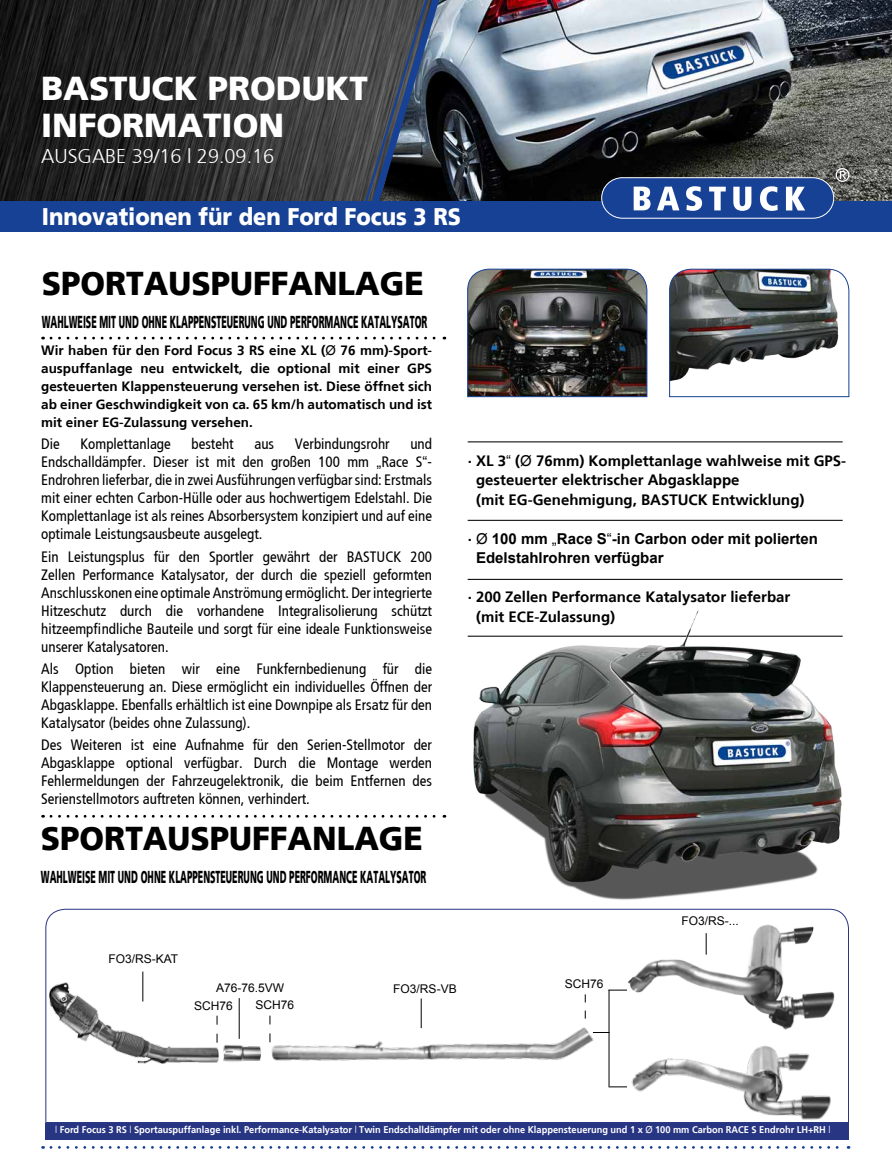
<style>
.page{position:relative;width:892px;height:1170px;background:#fff}
.page>*{position:absolute;margin:0;border:0;box-sizing:border-box;transform-origin:0 0}
.t1{font:900 33.15px/36.5px "Frutiger";color:#fff}
.t2{font:900 33px "Frutiger";color:#000;scale:.96 1}
.t3{font:900 24px "Frutiger";color:#fff;scale:.9 1}
.t4{font:300 19.8px "Frutiger";color:#fff}
.t5{font:900 17.25px "Frutiger";color:#000;scale:.51 1}
.t6{font:condensed 15px/18px "Frutiger";color:#000;text-align:justify}
.t7{font:700 15px/19.5px "Frutiger";color:#000}
.t8{font:700 15px/19.5px "Arial";color:#000}
.t9{font:700 13.5px/18px "Frutiger";color:#000;text-align:justify}
.t10{font:12px/18px "Arial";color:#000}
.t11{font:700 9.75px "Frutiger";color:#fff;scale:.95 1}
.s1{font-family:"Arial";font-weight:400}
.s2{font-family:"Arial";font-stretch:normal}
.s3{font-weight:400}
.s4{font-weight:300}
</style>
<div class="page">
<img style="left:0;top:0;width:358px;height:201px">
<img style="left:488px;top:0;width:404px;height:201px">
<svg style="left:358px;top:0;width:130px;height:201px;background:#48505b"></svg>
<div style="left:0;top:201px;width:892px;height:30px;background:#164194"></div>
<svg style="left:600px;top:168px;width:249px;height:51px"></svg>
<svg style="left:51px;top:1146px;width:798px;height:2px"></svg>
<svg style="left:45px;top:908px;width:804px;height:215px"></svg>
<svg style="left:51px;top:815px;width:394px;height:2px"></svg>
<hr style="left:467px;top:441px;width:375px;height:1px;background:#000">
<hr style="left:467px;top:520px;width:375px;height:1px;background:#000">
<hr style="left:467px;top:579px;width:375px;height:1px;background:#000">
<hr style="left:467px;top:636px;width:375px;height:1px;background:#000">
<img style="left:467px;top:269px;width:180px;height:128px">
<svg style="left:669px;top:269px;width:180px;height:128px"></svg>
<div style="left:45px;top:1123px;width:803px;height:16px;background:#283583"></div>
<svg style="left:51px;top:337px;width:394px;height:2px"></svg>
<hr style="left:421px;top:998px;width:1px;height:30px;background:#000">
<img style="left:264px;top:1016px;width:334px;height:74px">
<img style="left:627px;top:909px;width:209px;height:129px">
<svg style="left:705px;top:933px;width:1px;height:21px"></svg>
<svg style="left:269px;top:1015px;width:1px;height:27px"></svg>
<svg style="left:584px;top:994px;width:1px;height:24px"></svg>
<img style="left:45px;top:978px;width:175px;height:90px">
<hr style="left:142px;top:971px;width:1px;height:30px;background:#000">
<img style="left:221px;top:1042px;width:42px;height:23px">
<hr style="left:239px;top:998px;width:1px;height:41px;background:#000">
<svg style="left:216px;top:1015px;width:1px;height:27px"></svg>
<img style="left:470px;top:610px;width:373px;height:290px">
<img style="left:629px;top:1037px;width:207px;height:86px">
<hr style="left:608px;top:989px;width:1px;height:97px;background:#000">
<svg style="left:608px;top:989px;width:19px;height:1px"></svg>
<svg style="left:608px;top:1086px;width:19px;height:1px"></svg>
<svg style="left:593px;top:1032px;width:15px;height:1px"></svg>
<h1 class="t1" style="left:41px;top:70px;width:328px">BASTUCK PRODUKT<br>INFORMATION</h1>
<h3 class="t4" style="left:41px;top:145px;width:235px">AUSGABE 39/16 | 29.09.16</h3>
<h3 class="t3" style="left:42px;top:202px;width:467px">Innovationen für den Ford Focus 3 RS</h3>
<h2 class="t2" style="left:42px;top:263px;width:399px">SPORTAUSPUFFANLAGE</h2>
<p class="t5" style="left:42px;top:311px;width:757px">WAHLWEISE MIT UND OHNE KLAPPENSTEUERUNG UND PERFORMANCE KATALYSATOR</p>
<p class="t9" style="left:41px;top:341px;width:392px">Wir haben für den Ford Focus 3 RS eine XL (<span class="s1">Ø</span> 76 mm)-Sport&shy;auspuffanlage neu entwickelt, die optional mit einer GPS gesteuerten Klappensteuerung versehen ist. Diese öffnet sich ab einer Geschwindigkeit von ca. 65 km/h automatisch und ist mit einer EG-Zulassung versehen.</p>
<p class="t6" style="left:41px;top:435px;width:20px">Die</p>
<p class="t6" style="left:80px;top:435px;width:92px">Komplettanlage</p>
<p class="t6" style="left:191px;top:435px;width:44px">besteht</p>
<p class="t6" style="left:254px;top:435px;width:21px">aus</p>
<p class="t6" style="left:295px;top:435px;width:96px">Verbindungsrohr</p>
<p class="t6" style="left:41px;top:435px;width:392px;text-indent:369px">und Endschalldämpfer. Dieser ist mit den großen 100 mm <span class="s2">„</span>Race S<span class="s2">“</span>- Endrohren lieferbar, die in zwei Ausführungen verfügbar sind: Erstmals mit einer echten Carbon-Hülle oder aus hochwertigem Edelstahl. Die Komplettanlage ist als reines Absorbersystem konzipiert und auf eine optimale Leistungsausbeute ausgelegt.</p>
<p class="t6" style="left:41px;top:547px;width:392px">Ein Leistungsplus für den Sportler gewährt der BASTUCK 200<br>Zellen Performance Katalysator, der durch die speziell geformten Anschlusskonen eine optimale Anströmung ermöglicht. Der integrierte Hitzeschutz durch die vorhandene Integralisolierung schützt hitzeempfindliche Bauteile und sorgt für eine ideale Funktionsweise unserer Katalysatoren.</p>
<p class="t6" style="left:41px;top:660px;width:392px">Als Option bieten wir eine Funkfernbedienung für die Klappensteuerung an. Diese ermöglicht ein individuelles Öffnen der Abgasklappe. Ebenfalls erhältlich ist eine Downpipe als Ersatz für den Katalysator (beides ohne Zulassung).</p>
<p class="t6" style="left:41px;top:736px;width:392px">Des Weiteren ist eine Aufnahme für den Serien-Stellmotor der Abgasklappe optional verfügbar. Durch die Montage werden Fehlermeldungen der Fahrzeugelektronik, die beim Entfernen des Serienstellmotors auftreten können, verhindert.</p>
<h2 class="t2" style="left:41px;top:819px;width:399px">SPORTAUSPUFFANLAGE</h2>
<p class="t5" style="left:41px;top:867px;width:757px">WAHLWEISE MIT UND OHNE KLAPPENSTEUERUNG UND PERFORMANCE KATALYSATOR</p>
<p class="t10" style="left:108px;top:950px;width:71px">FO3/RS-KAT</p>
<p class="t7" style="left:476px;top:451px;width:372px;text-indent:-8px">. XL 3<span class="s1">“</span> (<span class="s1">Ø</span> 76mm) Komplettanlage wahlweise mit GPS&shy;gesteuerter elektrischer Abgasklappe<br>(mit EG-Genehmigung, BASTUCK Entwicklung)</p>
<p class="t8" style="left:476px;top:529px;width:343px;text-indent:-8px"><sup>.</sup> <span class="s3">Ø</span> 100 mm <span class="s3">„</span>Race S<span class="s3">“</span>-in Carbon oder mit polierten<br>Edelstahlrohren verfügbar</p>
<p class="t7" style="left:476px;top:587px;width:316px;text-indent:-8px">. 200 Zellen Performance Katalysator lieferbar (mit ECE-Zulassung)</p>
<p class="t10" style="left:681px;top:912px;width:59px">FO3/RS-...</p>
<p class="t10" style="left:194px;top:979px;width:91px;text-indent:22px">A76-76.5VW<br>SCH76</p>
<p class="t10" style="left:565px;top:975px;width:40px">SCH76</p>
<p class="t10" style="left:393px;top:979px;width:65px">FO3/RS-VB</p>
<p class="t10" style="left:256px;top:996px;width:40px">SCH76</p>
<p class="t11" style="left:55px;top:1124px;width:817px"><span class="s4">|</span> Ford Focus 3 RS <span class="s4">|</span> Sportauspuffanlage inkl. Performance-Katalysator <span class="s4">|</span> Twin Endschalldämpfer mit oder ohne Klappensteuerung und 1 x <span class="s1">Ø</span> 100 mm Carbon RACE S Endrohr LH+RH <span class="s4">|</span></p>
</div>
